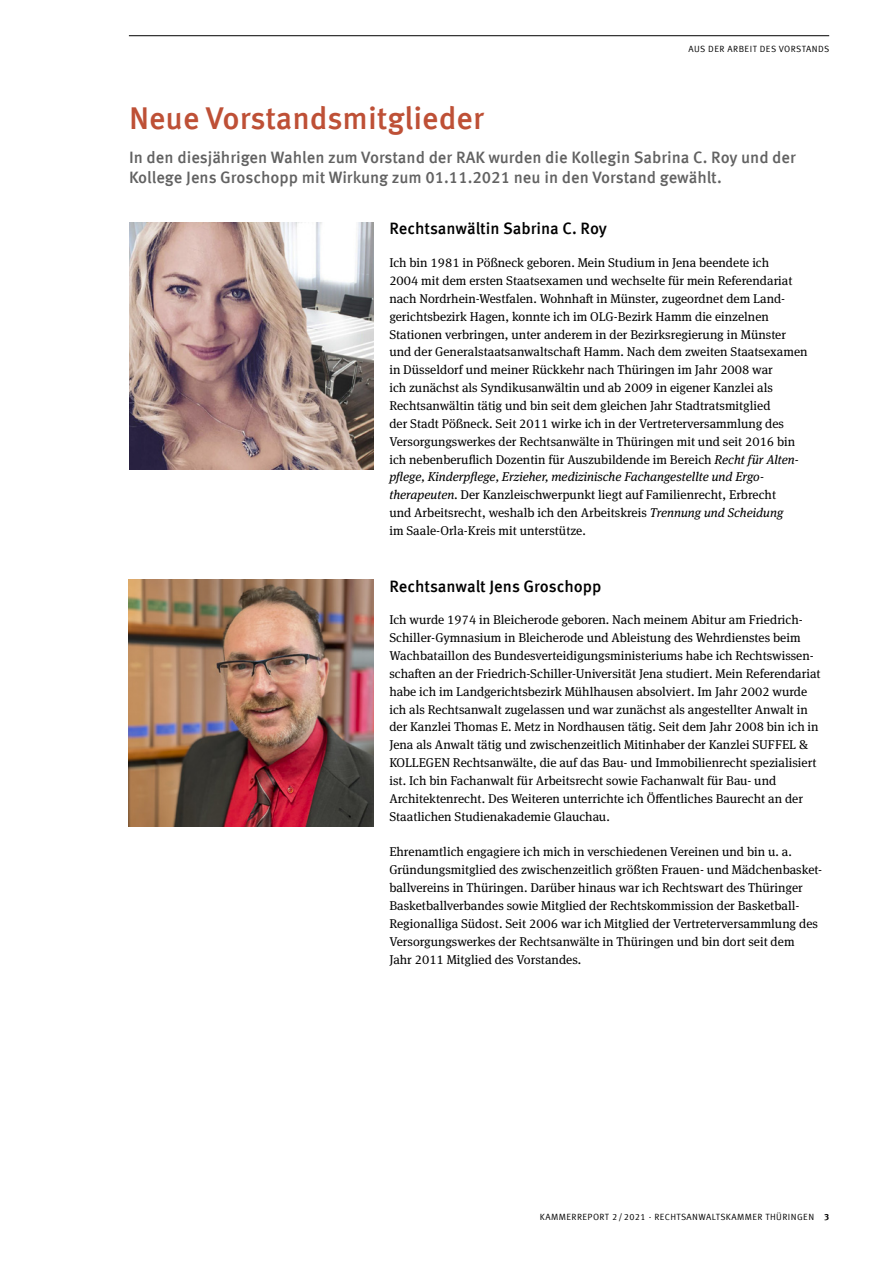
<style>
.page{position:relative;width:893px;height:1263px;background:#fff}
.page>*{position:absolute;margin:0;border:0;box-sizing:border-box;transform-origin:0 0}
.h2_infotext{font:500 31.5px "Meta Offc";color:#be5036}
.h2_subtitle{font:500 16.5px/20.1px "Meta Offc";color:#626262}
.h3_default{font:500 16.5px "Meta Offc";letter-spacing:-.005em;color:#000}
.p_left{font:12.75px/17.9px "Meta Serif OT";color:#000}
.t1{font:9px "Meta Offc Norm";letter-spacing:.05em;color:#000}
.s1{font-style:italic}
.s2{font-family:"Meta Offc";font-weight:700}
</style>
<div class="page">
<hr style="left:129px;top:35px;width:700px;height:1px;background:#000">
<img style="left:129px;top:580px;width:244px;height:246px">
<img style="left:129px;top:222px;width:244px;height:247px">
<p class="t1" style="left:688px;top:43px;width:125px">AUS D ER ARB EIT D ES VORSTANDS</p>
<p class="h2_infotext" style="left:129px;top:99px;width:357px">Neue Vorstandsmitglieder</p>
<p class="h2_subtitle" style="left:129px;top:148px;width:668px">In den diesjährigen Wahlen zum Vorstand der RAK wurden die Kollegin Sabrina C. Roy und der<br>Kollege Jens Groschopp mit Wirkung zum 01.11.2021 neu in den Vorstand gewählt.</p>
<p class="h3_default" style="left:389px;top:219px;width:219px">Rechtsanwältin Sabrina C. Roy</p>
<p class="p_left" style="left:389px;top:254px;width:420px">Ich bin 1981 in Pößneck geboren. Mein Studium in Jena beendete ich<br>2004 mit dem ersten Staatsexamen und wechselte für mein Referendariat nach Nordrhein-Westfalen. Wohnhaft in Münster, zugeordnet dem Land&shy;gerichtsbezirk Hagen, konnte ich im OLG-Bezirk Hamm die einzelnen Stationen verbringen, unter anderem in der Bezirksregierung in Münster und der Generalstaatsanwaltschaft Hamm. Nach dem zweiten Staatsexamen in Düsseldorf und meiner Rückkehr nach Thüringen im Jahr 2008 war<br>ich zunächst als Syndikusanwältin und ab 2009 in eigener Kanzlei als Rechtsanwältin tätig und bin seit dem gleichen Jahr Stadtratsmitglied<br>der Stadt Pößneck. Seit 2011 wirke ich in der Vertreterversammlung des Versorgungswerkes der Rechtsanwälte in Thüringen mit und seit 2016 bin ich nebenberuflich Dozentin für Auszubildende im Bereich <span class="s1">Recht für Alten&shy;pflege, Kinderpflege, Erzieher, medizinische Fachangestellte und Ergo&shy;therapeuten.</span> Der Kanzleischwerpunkt liegt auf Familienrecht, Erbrecht<br>und Arbeitsrecht, weshalb ich den Arbeitskreis <span class="s1">Trennung und Scheidung<br></span>im Saale-Orla-Kreis mit unterstütze.</p>
<p class="h3_default" style="left:389px;top:576px;width:214px">Rechtsanwalt Jens Groschopp</p>
<p class="p_left" style="left:389px;top:611px;width:433px">Ich wurde 1974 in Bleicherode geboren. Nach meinem Abitur am Friedrich-Schiller-Gymnasium in Bleicherode und Ableistung des Wehrdienstes beim Wachbataillon des Bundesverteidigungsministeriums habe ich Rechtswissen&shy;schaften an der Friedrich-Schiller-Universität Jena studiert. Mein Referendariat habe ich im Landgerichtsbezirk Mühlhausen absolviert. Im Jahr 2002 wurde ich als Rechtsanwalt zugelassen und war zunächst als angestellter Anwalt in der Kanzlei Thomas E. Metz in Nordhausen tätig. Seit dem Jahr 2008 bin ich in Jena als Anwalt tätig und zwischenzeitlich Mitinhaber der Kanzlei SUFFEL &amp; KOLLEGEN Rechtsanwälte, die auf das Bau- und Immobilienrecht spezialisiert ist. Ich bin Fachanwalt für Arbeitsrecht sowie Fachanwalt für Bau- und Architektenrecht. Des Weiteren unterrichte ich Öffentliches Baurecht an der Staatlichen Studienakademie Glauchau.</p>
<p class="p_left" style="left:389px;top:843px;width:433px">Ehrenamtlich engagiere ich mich in verschiedenen Vereinen und bin u. a.<br>Gründungsmitglied des zwischenzeitlich größten Frauen- und Mädchenbasket&shy;ballvereins in Thüringen. Darüber hinaus war ich Rechtswart des Thüringer Basketballverbandes sowie Mitglied der Rechtskommission der Basketball-Regionalliga Südost. Seit 2006 war ich Mitglied der Vertreterversammlung des Versorgungswerkes der Rechtsanwälte in Thüringen und bin dort seit dem<br>Jahr 2011 Mitglied des Vorstandes.</p>
<p class="t1" style="left:540px;top:1212px;width:14px">KAMM</p>
<p class="t1" style="left:566px;top:1212px;width:264px">ER-REPORT 2/2021 · RECHTSANWALTSKAMMER THÜRINGEN <span class="s2">3</span></p>
</div>
